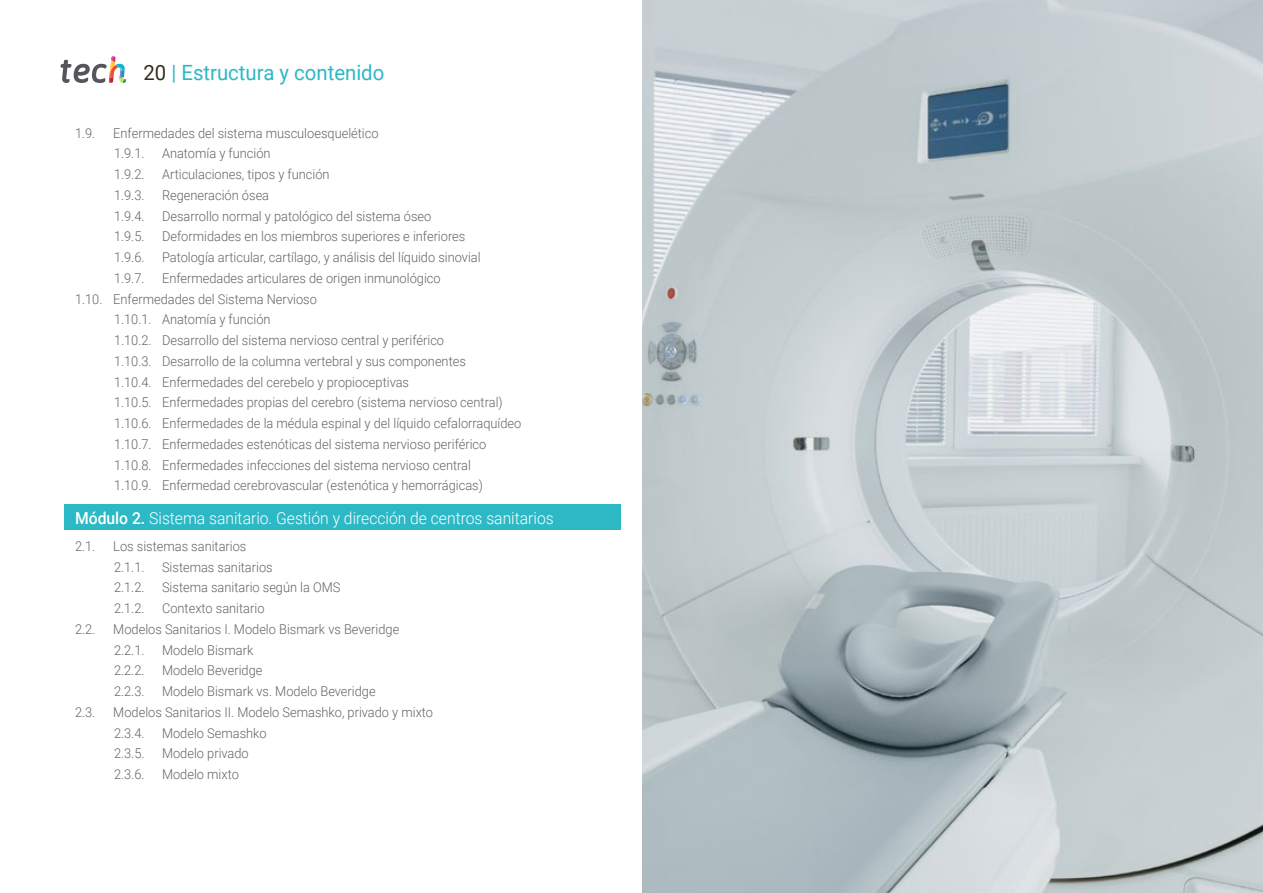
<style>
.page{position:relative;width:1263px;height:893px;background:#fff}
.page>*{position:absolute;margin:0;border:0;box-sizing:border-box;transform-origin:0 0}
.t1{font:21px "Roboto";color:#2db8c5}
.t2{font:300 16.5px "Roboto";color:#fff;scale:.95 1}
.t3{font:300 13.5px/20.7px "Roboto";color:#61646a;scale:.95 1}
.s1{color:#312e20}
.s2{font-weight:500}
</style>
<div class="page">
<svg style="left:61px;top:56px;width:65px;height:27px"></svg>
<div style="left:64px;top:505px;width:557px;height:25px;background:#2db8c5"></div>
<img style="left:642px;top:0;width:621px;height:893px">
<h1 class="t1" style="left:144px;top:57px;width:242px"><span class="s1">20</span> | Estructura y contenido</h1>
<p class="t3" style="left:75px;top:122px;width:23px">1.9.</p>
<p class="t3" style="left:113px;top:122px;width:281px">Enfermedades del sistema musculoesquelético<br>1.9.1.</p>
<p class="t3" style="left:162px;top:143px;width:116px">Anatomía y función</p>
<p class="t3" style="left:114px;top:164px;width:34px">1.9.2.</p>
<p class="t3" style="left:162px;top:164px;width:178px">Articulaciones, tipos y función</p>
<p class="t3" style="left:114px;top:184px;width:34px">1.9.3.</p>
<p class="t3" style="left:162px;top:184px;width:114px">Regeneración ósea</p>
<p class="t3" style="left:114px;top:205px;width:34px">1.9.4.</p>
<p class="t3" style="left:162px;top:205px;width:285px">Desarrollo normal y patológico del sistema óseo</p>
<p class="t3" style="left:114px;top:226px;width:34px">1.9.5.</p>
<p class="t3" style="left:162px;top:226px;width:321px">Deformidades en los miembros superiores e inferiores</p>
<p class="t3" style="left:114px;top:247px;width:34px">1.9.6.</p>
<p class="t3" style="left:162px;top:247px;width:337px">Patología articular, cartílago, y análisis del líquido sinovial</p>
<p class="t3" style="left:114px;top:267px;width:34px">1.9.7.</p>
<p class="t3" style="left:162px;top:267px;width:295px">Enfermedades articulares de origen inmunológico</p>
<p class="t3" style="left:75px;top:288px;width:256px">1.10. Enfermedades del Sistema Nervioso</p>
<p class="t3" style="left:114px;top:309px;width:166px">1.10.1. Anatomía y función</p>
<p class="t3" style="left:114px;top:330px;width:349px">1.10.2. Desarrollo del sistema nervioso central y periférico</p>
<p class="t3" style="left:114px;top:350px;width:372px">1.10.3. Desarrollo de la columna vertebral y sus componentes</p>
<p class="t3" style="left:114px;top:371px;width:312px">1.10.4. Enfermedades del cerebelo y propioceptivas</p>
<p class="t3" style="left:114px;top:392px;width:411px">1.10.5. Enfermedades propias del cerebro (sistema nervioso central)</p>
<p class="t3" style="left:114px;top:413px;width:430px">1.10.6. Enfermedades de la médula espinal y del líquido cefalorraquídeo</p>
<p class="t3" style="left:114px;top:433px;width:393px">1.10.7. Enfermedades estenóticas del sistema nervioso periférico</p>
<p class="t3" style="left:114px;top:454px;width:377px">1.10.8. Enfermedades infecciones del sistema nervioso central</p>
<p class="t3" style="left:114px;top:475px;width:390px">1.10.9. Enfermedad cerebrovascular (estenótica y hemorrágicas)</p>
<p class="t2" style="left:75px;top:506px;width:505px"><span class="s2">Módulo 2.</span> Sistema sanitario. Gestión y dirección de centros sanitarios</p>
<p class="t3" style="left:75px;top:535px;width:23px">2.1.</p>
<p class="t3" style="left:113px;top:535px;width:142px">Los sistemas sanitarios<br>2.1.1.</p>
<p class="t3" style="left:162px;top:556px;width:118px">Sistemas sanitarios</p>
<p class="t3" style="left:114px;top:577px;width:34px">2.1.2.</p>
<p class="t3" style="left:162px;top:577px;width:189px">Sistema sanitario según la OMS</p>
<p class="t3" style="left:114px;top:597px;width:34px">2.1.2.</p>
<p class="t3" style="left:162px;top:597px;width:109px">Contexto sanitario</p>
<p class="t3" style="left:75px;top:618px;width:23px">2.2.</p>
<p class="t3" style="left:113px;top:618px;width:303px">Modelos Sanitarios I. Modelo Bismark vs Beveridge<br>2.2.1.</p>
<p class="t3" style="left:162px;top:639px;width:98px">Modelo Bismark</p>
<p class="t3" style="left:114px;top:660px;width:34px">2.2.2.</p>
<p class="t3" style="left:162px;top:660px;width:107px">Modelo Beveridge</p>
<p class="t3" style="left:114px;top:680px;width:34px">2.2.3.</p>
<p class="t3" style="left:162px;top:680px;width:226px">Modelo Bismark vs. Modelo Beveridge</p>
<p class="t3" style="left:75px;top:701px;width:23px">2.3.</p>
<p class="t3" style="left:113px;top:701px;width:338px">Modelos Sanitarios II. Modelo Semashko, privado y mixto<br>2.3.4.</p>
<p class="t3" style="left:162px;top:722px;width:112px">Modelo Semashko</p>
<p class="t3" style="left:114px;top:743px;width:34px">2.3.5.</p>
<p class="t3" style="left:162px;top:743px;width:93px">Modelo privado</p>
<p class="t3" style="left:114px;top:763px;width:34px">2.3.6.</p>
<p class="t3" style="left:162px;top:763px;width:82px">Modelo mixto</p>
</div>
